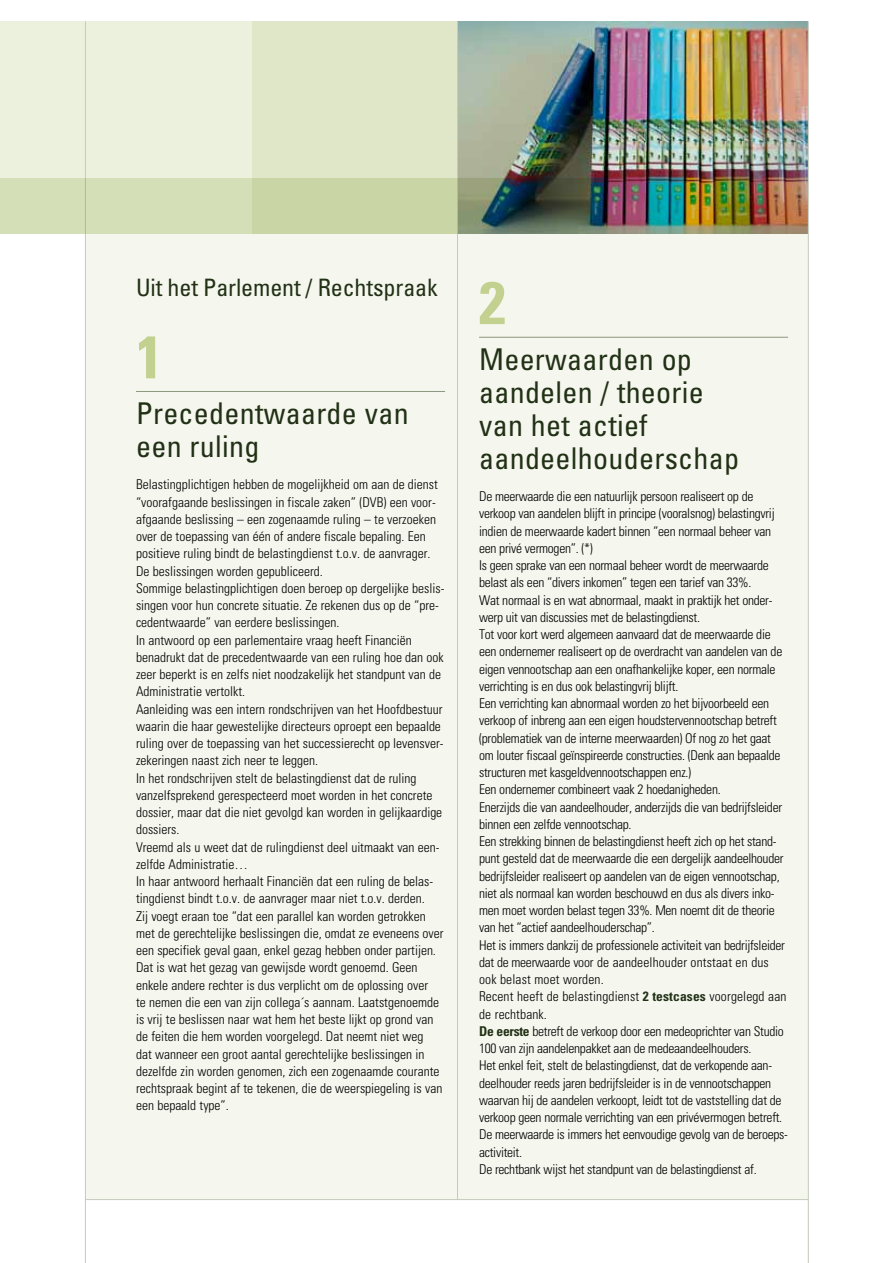
<style>
.page{position:relative;width:893px;height:1263px;background:#fff}
.page>*{position:absolute;margin:0;border:0;box-sizing:border-box;transform-origin:0 0}
.t1{font:700 condensed 60px "Univers";color:#c2d090}
.t2{font:condensed 30px/33px "Univers";letter-spacing:.01em;color:#223116}
.t3{font:condensed 24px "Univers";letter-spacing:-.005em;color:#223116}
.t4{font:300 condensed 13.5px/17.2px "Univers";letter-spacing:-.02em;color:#000}
.t5{font:300 condensed 13.5px/17.2px "Univers";color:#000}
.s1{font-weight:700;color:#223116}
</style>
<div class="page">
<div style="left:86px;top:235px;width:723px;height:965px;background:#f5f7ee"></div>
<div style="left:0;top:21px;width:489px;height:213px;background:#ecf1de"></div>
<img style="left:458px;top:21px;width:349px;height:158px">
<hr style="left:457px;top:21px;width:1px;height:1179px;background:#c4cbbc">
<hr style="left:85px;top:1199px;width:723px;height:1px;background:#c4cbbc">
<hr style="left:85px;top:21px;width:1px;height:1242px;background:#c4cbbc">
<hr style="left:808px;top:21px;width:1px;height:1242px;background:#c4cbbc">
<div style="left:252px;top:21px;width:204px;height:213px;background:#e0e7c8"></div>
<img style="left:0;top:179px;width:808px;height:55px">
<hr style="left:136px;top:391px;width:309px;height:1px;background:#8d9880">
<hr style="left:479px;top:337px;width:309px;height:1px;background:#8d9880">
<h3 class="t3" style="left:136px;top:272px;width:303px">Uit het Parlement / Rechtspraak</h3>
<h1 class="t1" style="left:136px;top:320px;width:28px">1</h1>
<h2 class="t2" style="left:136px;top:396px;width:274px">Precedentwaarde van een ruling</h2>
<p class="t5" style="left:136px;top:476px;width:310px">Belastingplichtigen hebben de mogelijkheid om aan de dienst “voorafgaande beslissingen in fiscale zaken” (DVB) een voor&shy;afgaande beslissing – een zogenaamde ruling – te verzoeken over de toepassing van één of andere fiscale bepaling. Een positieve ruling bindt de belastingdienst t.o.v. de aanvrager.<br>De beslissingen worden gepubliceerd.<br>Sommige belastingplichtigen doen beroep op dergelijke beslis&shy;singen voor hun concrete situatie. Ze rekenen dus op de “pre&shy;cedentwaarde” van eerdere beslissingen.<br>In antwoord op een parlementaire vraag heeft Financiën benadrukt dat de precedentwaarde van een ruling hoe dan ook zeer beperkt is en zelfs niet noodzakelijk het standpunt van de Administratie vertolkt.<br>Aanleiding was een intern rondschrijven van het Hoofdbestuur waarin die haar gewestelijke directeurs oproept een bepaalde ruling over de toepassing van het successierecht op levensver&shy;zekeringen naast zich neer te leggen.<br>In het rondschrijven stelt de belastingdienst dat de ruling vanzelfsprekend gerespecteerd moet worden in het concrete dossier, maar dat die niet gevolgd kan worden in gelijkaardige dossiers.<br>Vreemd als u weet dat de rulingdienst deel uitmaakt van een&shy;zelfde Administratie…<br>In haar antwoord herhaalt Financiën dat een ruling de belas&shy;tingdienst bindt t.o.v. de aanvrager maar niet t.o.v. derden.<br>Zij voegt eraan toe “dat een parallel kan worden getrokken met de gerechtelijke beslissingen die, omdat ze eveneens over een specifiek geval gaan, enkel gezag hebben onder partijen.<br>Dat is wat het gezag van gewijsde wordt genoemd. Geen enkele andere rechter is dus verplicht om de oplossing over<br>te nemen die een van zijn collega´s aannam. Laatstgenoemde is vrij te beslissen naar wat hem het beste lijkt op grond van de feiten die hem worden voorgelegd. Dat neemt niet weg<br>dat wanneer een groot aantal gerechtelijke beslissingen in dezelfde zin worden genomen, zich een zogenaamde courante rechtspraak begint af te tekenen, die de weerspiegeling is van een bepaald type”.</p>
<h1 class="t1" style="left:479px;top:266px;width:28px">2</h1>
<h2 class="t2" style="left:479px;top:342px;width:262px">Meerwaarden op aandelen / theorie van het actief aandeelhouderschap</h2>
<p class="t4" style="left:479px;top:488px;width:310px">De meerwaarde die een natuurlijk persoon realiseert op de verkoop van aandelen blijft in principe (vooralsnog) belastingvrij indien de meerwaarde kadert binnen “een normaal beheer van een privé vermogen”. (*)<br>Is geen sprake van een normaal beheer wordt de meerwaarde belast als een “divers inkomen” tegen een tarief van 33%.<br>Wat normaal is en wat abnormaal, maakt in praktijk het onder&shy;werp uit van discussies met de belastingdienst.<br>Tot voor kort werd algemeen aanvaard dat de meerwaarde die een ondernemer realiseert op de overdracht van aandelen van de eigen vennootschap aan een onafhankelijke koper, een normale verrichting is en dus ook belastingvrij blijft.<br>Een verrichting kan abnormaal worden zo het bijvoorbeeld een verkoop of inbreng aan een eigen houdstervennootschap betreft (problematiek van de interne meerwaarden) Of nog zo het gaat om louter fiscaal geïnspireerde constructies. (Denk aan bepaalde structuren met kasgeldvennootschappen enz.)<br>Een ondernemer combineert vaak 2 hoedanigheden.<br>Enerzijds die van aandeelhouder, anderzijds die van bedrijfsleider binnen een zelfde vennootschap.<br>Een strekking binnen de belastingdienst heeft zich op het stand&shy;punt gesteld dat de meerwaarde die een dergelijk aandeelhouder bedrijfsleider realiseert op aandelen van de eigen vennootschap, niet als normaal kan worden beschouwd en dus als divers inko&shy;men moet worden belast tegen 33%. Men noemt dit de theorie van het “actief aandeelhouderschap”.<br>Het is immers dankzij de professionele activiteit van bedrijfsleider dat de meerwaarde voor de aandeelhouder ontstaat en dus ook belast moet worden.<br>Recent heeft de belastingdienst <span class="s1">2 testcases</span> voorgelegd aan de rechtbank.<br><span class="s1">De eerste</span> betreft de verkoop door een medeoprichter van Studio 100 van zijn aandelenpakket aan de medeaandeelhouders.<br>Het enkel feit, stelt de belastingdienst, dat de verkopende aan&shy;deelhouder reeds jaren bedrijfsleider is in de vennootschappen waarvan hij de aandelen verkoopt, leidt tot de vaststelling dat de verkoop geen normale verrichting van een privévermogen betreft.<br>De meerwaarde is immers het eenvoudige gevolg van de beroeps&shy;activiteit.<br>De rechtbank wijst het standpunt van de belastingdienst af.</p>
</div>
